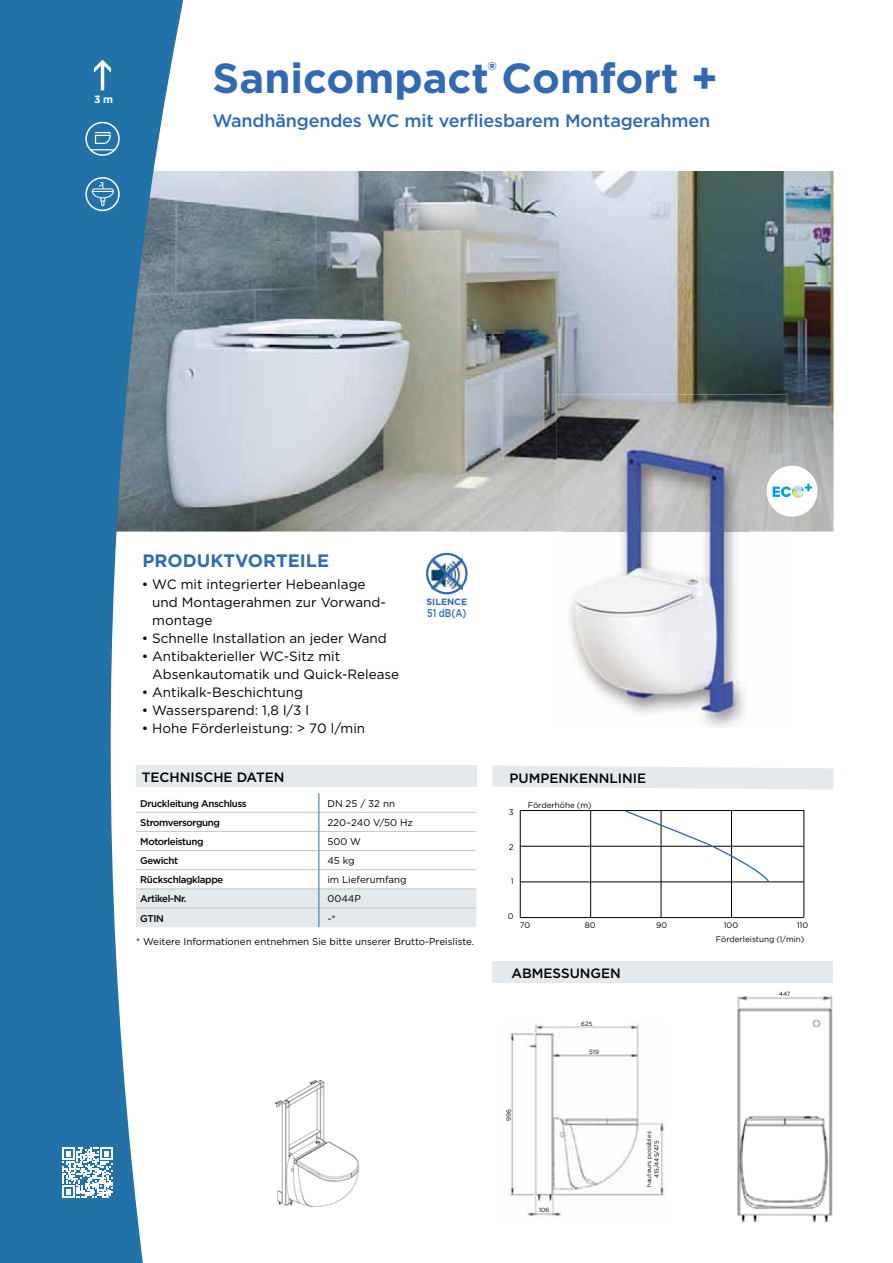
<style>
.page{position:relative;width:893px;height:1263px;background:#fff}
.page>*{position:absolute;margin:0;border:0;box-sizing:border-box;transform-origin:0 0}
.t1{font:700 42px "Gotham";color:#316ab3}
.t2{font:700 24px "Gotham";color:#316ab3}
.t3{font:500 18px "Gotham";letter-spacing:-.01em;color:#316ab3}
.t4{font:700 18px "Gotham";color:#316ab3}
.t5{font:13.5px/18px "Gotham";color:#000}
.t6{font:500 13.5px "Gotham";color:#000}
.t7{font:500 11.25px "Gotham";color:#316ab3;scale:.8 1}
.t8{font:700 10.5px "Gotham";color:#fff}
.t9{font:9.75px "Gotham";color:#000}
.t10{font:500 9.75px "Gotham";letter-spacing:-.04em;color:#000}
.t11{font:700 9.15px "Gotham";color:#316ab3}
.t12{font:8.1px "Gotham";color:#000}
.t13{font:6px/7.5px "Gotham";color:#000;text-align:center}
</style>
<div class="page">
<img style="left:187px;top:171px;width:646px;height:361px">
<svg style="left:0;top:0;width:187px;height:1263px;fill:#2072a8"></svg>
<svg style="left:94px;top:60px;width:17px;height:30px"></svg>
<div style="left:85px;top:177px;width:35px;height:34px;border:2px solid #fff;border-radius:50%"></div>
<svg style="left:92px;top:182px;width:22px;height:24px"></svg>
<div style="left:85px;top:122px;width:35px;height:34px;border:2px solid #fff;border-radius:50%"></div>
<svg style="left:90px;top:131px;width:24px;height:19px"></svg>
<div style="left:136px;top:765px;width:340px;height:22px;background:#e3e9ec"></div>
<svg style="left:136px;top:793px;width:340px;height:134px"></svg>
<img style="left:431px;top:558px;width:31px;height:31px">
<div style="left:426px;top:553px;width:42px;height:41px;border:2px solid #316ab3;border-radius:50%"></div>
<svg style="left:492px;top:765px;width:341px;height:25px"></svg>
<div style="left:492px;top:962px;width:341px;height:21px;background:#e3e9ec"></div>
<hr style="left:803px;top:810px;width:1px;height:107px;background:#000">
<hr style="left:520px;top:810px;width:1px;height:108px;background:#000">
<hr style="left:520px;top:882px;width:283px;height:1px;background:#000">
<hr style="left:520px;top:846px;width:283px;height:1px;background:#000">
<hr style="left:520px;top:917px;width:283px;height:1px;background:#000">
<hr style="left:661px;top:810px;width:1px;height:108px;background:#000">
<hr style="left:590px;top:810px;width:1px;height:108px;background:#000">
<hr style="left:731px;top:810px;width:1px;height:108px;background:#000">
<hr style="left:520px;top:810px;width:284px;height:1px;background:#000">
<svg style="left:624px;top:810px;width:146px;height:74px"></svg>
<img style="left:557px;top:394px;width:230px;height:138px">
<img style="left:564px;top:444px;width:185px;height:283px">
<img style="left:509px;top:1024px;width:157px;height:193px">
<img style="left:737px;top:995px;width:96px;height:226px">
<img style="left:274px;top:1080px;width:85px;height:127px">
<svg style="left:63px;top:1148px;width:50px;height:50px"></svg>
<div style="left:767px;top:466px;width:50px;height:50px;background:#fff;border-radius:50%"></div>
<div style="left:766px;top:466px;width:51px;height:51px;border:2px solid #fff;border-radius:50%"></div>
<svg style="left:773px;top:484px;width:39px;height:14px"></svg>
<p class="t8" style="left:94px;top:96px;width:21px">3 m</p>
<h1 class="t1" style="left:213px;top:63px;width:507px">Sanicompact Comfort +</h1>
<h2 class="t2" style="left:488px;top:62px;width:10px">®</h2>
<h3 class="t3" style="left:213px;top:114px;width:499px">Wandhängendes WC mit verfliesbarem Montagerahmen</h3>
<h3 class="t4" style="left:142px;top:554px;width:188px">PRODUKTVORTEILE</h3>
<p class="t5" style="left:152px;top:576px;width:235px;text-indent:-11px">• WC mit integrierter Hebeanlage und Montagerahmen zur Vorwand&shy;montage</p>
<p class="t5" style="left:142px;top:630px;width:246px">• Schnelle Installation an jeder Wand</p>
<p class="t5" style="left:152px;top:648px;width:248px;text-indent:-11px">• Antibakterieller WC-Sitz mit<br>Absenkautomatik und Quick-Release</p>
<p class="t5" style="left:142px;top:684px;width:163px">• Antikalk-Beschichtung</p>
<p class="t5" style="left:142px;top:702px;width:169px">• Wassersparend: 1,8 l/3 l</p>
<p class="t5" style="left:142px;top:720px;width:225px">• Hohe Förder leistung: &gt; 70 l/min</p>
<p class="t11" style="left:426px;top:599px;width:42px">SILENCE</p>
<p class="t7" style="left:427px;top:609px;width:51px">51 dB(A)</p>
<p class="t6" style="left:142px;top:772px;width:144px">TECHNISCHE DATEN</p>
<p class="t10" style="left:140px;top:799px;width:108px">Druckleitung Anschluss</p>
<p class="t9" style="left:327px;top:799px;width:69px">DN 25 / 32 nn</p>
<p class="t10" style="left:140px;top:819px;width:81px">Stromversorgung</p>
<p class="t9" style="left:327px;top:819px;width:87px">220–240 V/50 Hz</p>
<p class="t10" style="left:140px;top:838px;width:65px">Motorleistung</p>
<p class="t9" style="left:327px;top:838px;width:35px">500 W</p>
<p class="t10" style="left:140px;top:857px;width:39px">Gewicht</p>
<p class="t9" style="left:327px;top:857px;width:29px">45 kg</p>
<p class="t10" style="left:140px;top:876px;width:85px">Rückschlagklappe</p>
<p class="t9" style="left:327px;top:876px;width:81px">im Lieferumfang</p>
<p class="t10" style="left:140px;top:895px;width:48px">Artikel-Nr.</p>
<p class="t9" style="left:327px;top:895px;width:35px">0044P</p>
<p class="t10" style="left:140px;top:914px;width:25px">GTIN</p>
<p class="t9" style="left:327px;top:914px;width:10px">-*</p>
<p class="t9" style="left:136px;top:937px;width:340px">* Weitere Informationen entnehmen Sie bitte unserer Brutto-Preisliste.</p>
<p class="t6" style="left:509px;top:773px;width:138px">PUMPENKENNLINIE</p>
<p class="t12" style="left:509px;top:809px;width:6px">3</p>
<p class="t12" style="left:509px;top:844px;width:6px">2</p>
<p class="t12" style="left:511px;top:878px;width:4px">1</p>
<p class="t12" style="left:508px;top:913px;width:7px">0</p>
<p class="t12" style="left:520px;top:922px;width:12px">70</p>
<p class="t12" style="left:585px;top:922px;width:12px">80</p>
<p class="t12" style="left:656px;top:922px;width:13px">90</p>
<p class="t12" style="left:724px;top:922px;width:16px">100</p>
<p class="t12" style="left:797px;top:922px;width:13px">110</p>
<p class="t12" style="left:528px;top:802px;width:65px">Förderhöhe (m)</p>
<p class="t6" style="left:511px;top:968px;width:111px">ABMESSUNGEN</p>
<p class="t13" style="left:505px;top:1121px;width:13px;rotate:-90deg">996</p>
<p class="t13" style="left:581px;top:1021px;width:13px">625</p>
<p class="t13" style="left:589px;top:1048px;width:11px">519</p>
<p class="t13" style="left:539px;top:1206px;width:12px">106</p>
<p class="t13" style="left:646px;top:1187px;width:57px;rotate:-90deg">hauteurs possibles<br>415/445/475</p>
<p class="t12" style="left:716px;top:936px;width:90px">Förderleistung (l/min)</p>
<p class="t13" style="left:779px;top:991px;width:13px">447</p>
</div>
